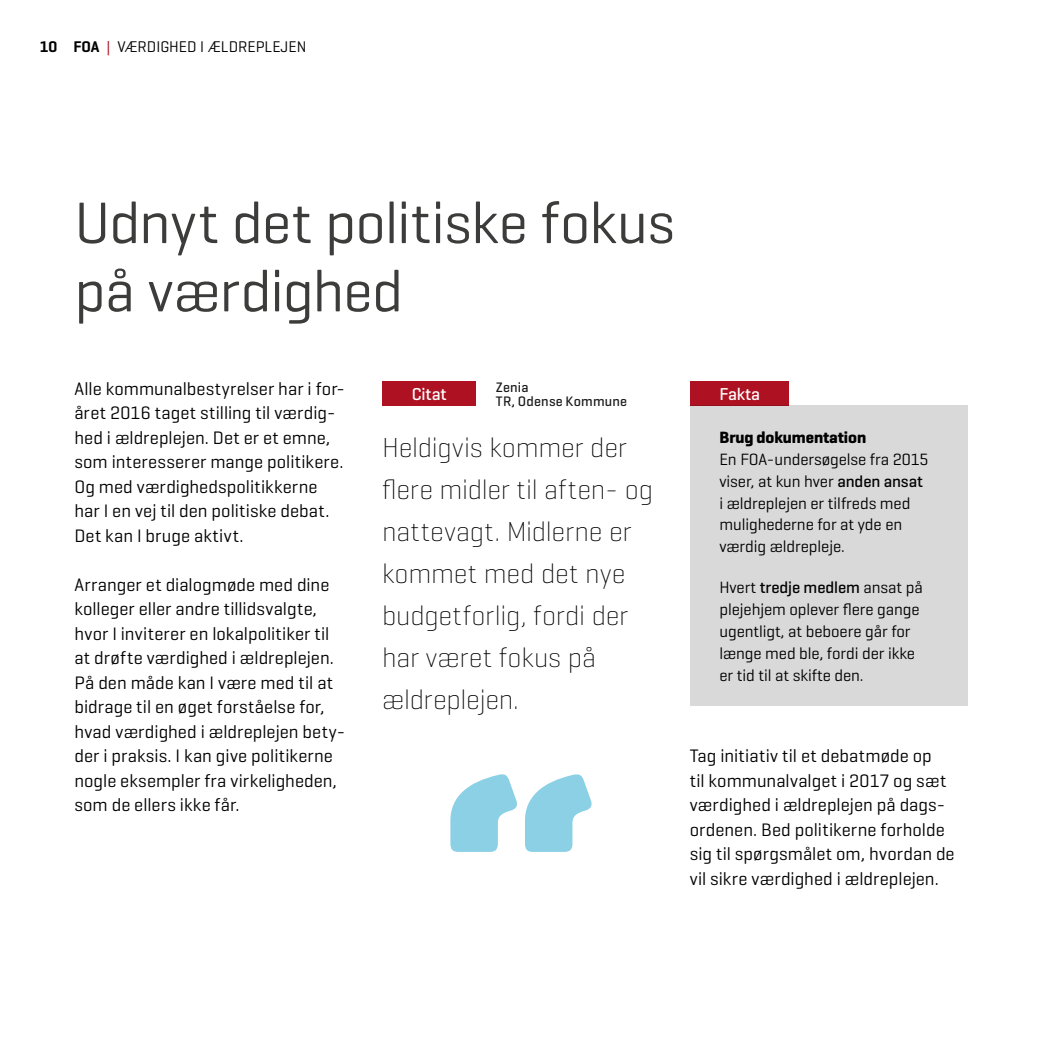
<style>
.page{position:relative;width:1042px;height:1042px;background:#fff}
.page>*{position:absolute;margin:0;border:0;box-sizing:border-box;transform-origin:0 0}
.t1{font:59.5px/68.2px "Geogrotesque";letter-spacing:-.015em;color:#3c3c3b}
.t2{font:200 28px/42px "Geogrotesque";letter-spacing:-.01em;color:#000}
.t3{font:18.38px/24.5px "Geogrotesque";color:#000}
.t4{font:500 17.5px "Geogrotesque";letter-spacing:-.005em;color:#fff}
.t5{font:16.62px/21.9px "Geogrotesque";letter-spacing:-.005em;color:#000}
.t6{font:700 16.62px "Geogrotesque";letter-spacing:-.005em;color:#000}
.t7{font:15.75px "Geogrotesque";color:#000}
.t8{font:500 14px/14px "Geogrotesque";letter-spacing:.015em;color:#000}
.s1{font-weight:600}
.s2{color:#ae1122}
.s3{font-weight:500}
</style>
<div class="page">
<div style="left:382px;top:381px;width:94px;height:25px;background:#ae1122"></div>
<div style="left:690px;top:381px;width:98px;height:24px;background:#ae1122"></div>
<div style="left:690px;top:405px;width:277px;height:301px;background:#d9d9d9"></div>
<svg style="left:450px;top:774px;width:142px;height:78px"></svg>
<p class="t7" style="left:40px;top:36px;width:268px"><span class="s1">10 FOA</span> <span class="s2">|</span> VÆRDIGHED I ÆLDREPLEJEN</p>
<h1 class="t1" style="left:74px;top:187px;width:602px">Udnyt det politiske fokus på værdighed</h1>
<p class="t3" style="left:74px;top:375px;width:272px">Alle kommunalbestyrelser har i for&shy;året 2016 taget stilling til værdig&shy;hed i ældreplejen. Det er et emne, som interesserer mange politikere.<br>Og med værdighedspolitikkerne har I en vej til den politiske debat.<br>Det kan I bruge aktivt.</p>
<p class="t3" style="left:74px;top:571px;width:272px">Arranger et dialogmøde med dine kolleger eller andre tillidsvalgte, hvor I inviterer en lokalpolitiker til at drøfte værdighed i ældreplejen.<br>På den måde kan I være med til at bidrage til en øget forståelse for, hvad værdighed i ældreplejen bety&shy;der i praksis. I kan give politikerne nogle eksempler fra virkeligheden, som de ellers ikke får.</p>
<p class="t4" style="left:412px;top:383px;width:36px">Citat</p>
<p class="t8" style="left:496px;top:380px;width:133px">Zenia<br>TR, Odense Kommune</p>
<p class="t4" style="left:719px;top:383px;width:42px">Fakta</p>
<p class="t6" style="left:719px;top:427px;width:148px">Brug dokumentation</p>
<p class="t5" style="left:719px;top:448px;width:211px">En FOA-undersøgelse fra 2015 viser, at kun hver <span class="s3">anden ansat </span>i ældreplejen er tilfreds med mulighederne for at yde en værdig ældrepleje.</p>
<p class="t5" style="left:719px;top:576px;width:205px">Hvert <span class="s3">tredje medlem</span> ansat på plejehjem oplever flere gange ugentligt, at beboere går for længe med ble, fordi der ikke er tid til at skifte den.</p>
<h2 class="t2" style="left:382px;top:425px;width:273px">Heldigvis kommer der flere midler til aften- og nattevagt. Midlerne er kommet med det nye budgetforlig, fordi der har været fokus på ældreplejen.</h2>
<p class="t3" style="left:690px;top:743px;width:266px">Tag initiativ til et debatmøde op<br>til kommunalvalget i 2017 og sæt værdighed i ældreplejen på dags&shy;ordenen. Bed politikerne forholde sig til spørgsmålet om, hvordan de vil sikre værdighed i ældreplejen.</p>
</div>
